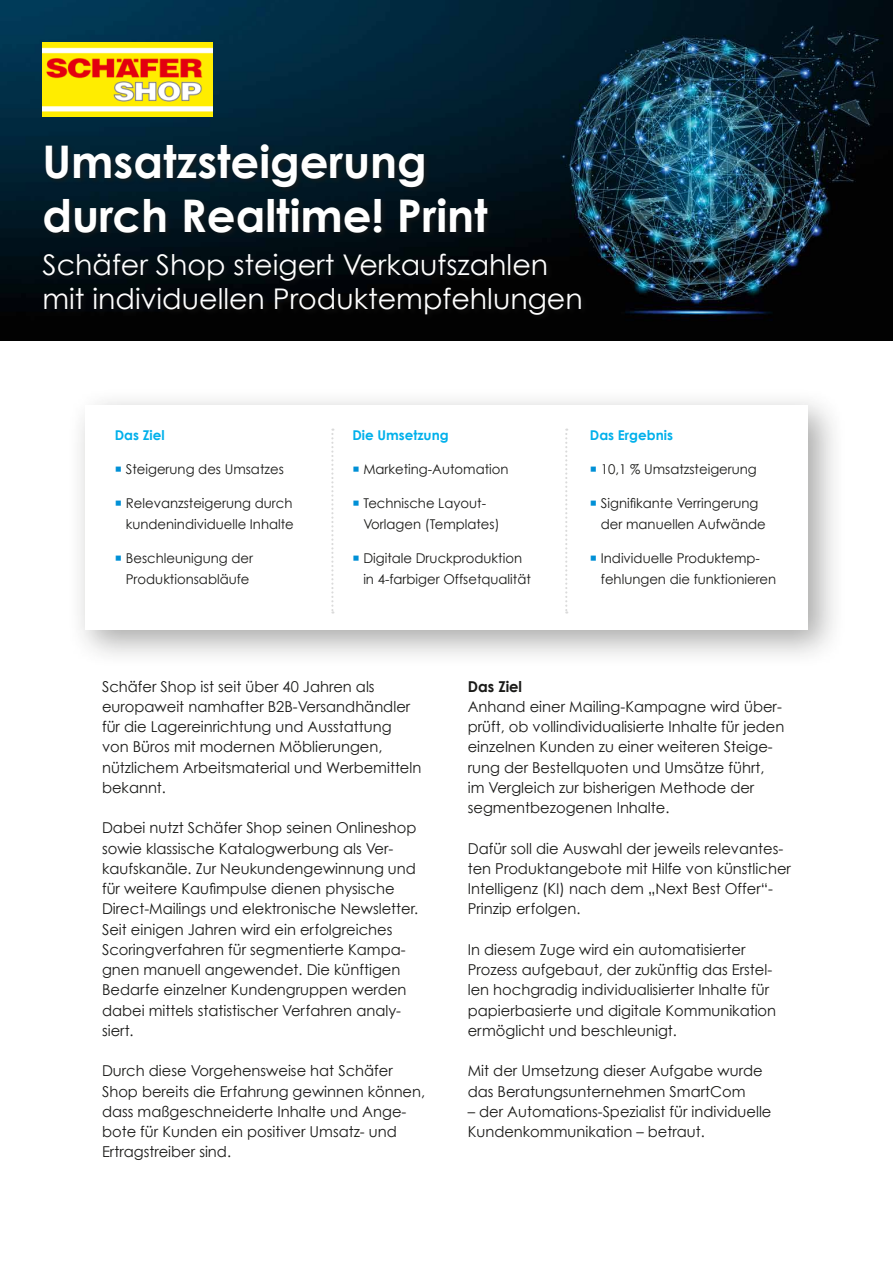
<style>
.page{position:relative;width:893px;height:1263px;background:#fff}
.page>*{position:absolute;margin:0;border:0;box-sizing:border-box;transform-origin:0 0}
.t1{font:700 45px/53.6px "Century Gothic";color:#fff}
.t2{font:28.5px/34.2px "Century Gothic";color:#fff}
.t3{font:15px/20.2px "Century Gothic";color:#1a1a18}
.t4{font:700 15px "Century Gothic";color:#1a1a18}
.t5{font:13.5px/21.1px "Century Gothic";color:#1a1a18}
.t6{font:700 13.5px "Century Gothic";color:#00b0eb}
.s1{color:#0090d6}
</style>
<div class="page">
<div style="left:67px;top:388px;width:780px;height:280px;background:#1a1a18;opacity:.38"></div>
<div style="left:85px;top:405px;width:723px;height:224px;background:#fff"></div>
<svg style="left:331px;top:429px;width:2px;height:184px"></svg>
<svg style="left:565px;top:429px;width:2px;height:184px"></svg>
<img style="left:0;top:0;width:893px;height:340px">
<div style="left:42px;top:143px;width:546px;height:179px;background:#1a1a18;opacity:.69"></div>
<img style="left:43px;top:43px;width:170px;height:73px">
<h1 class="t1" style="left:43px;top:134px;width:447px">Umsatzsteigerung durch Realtime! Print</h1>
<h2 class="t2" style="left:43px;top:247px;width:542px">Schäfer Shop steigert Verkaufszahlen mit individuellen Produktempfehlungen</h2>
<p class="t6" style="left:115px;top:426px;width:51px">Das Ziel</p>
<p class="t5" style="left:115px;top:458px;width:171px"><span class="s1">❖</span> Steigerung des Umsatzes</p>
<p class="t5" style="left:115px;top:492px;width:181px;text-align:right"><span class="s1">❖</span> Relevanzsteigerung durch kundenindividuelle Inhalte</p>
<p class="t5" style="left:115px;top:547px;width:140px;text-align:center"><span class="s1">❖</span> Beschleunigung der<br>Produktionsabläufe</p>
<p class="t6" style="left:352px;top:426px;width:98px">Die Umsetzung</p>
<p class="t5" style="left:352px;top:458px;width:158px"><span class="s1">❖</span> Marketing-Automation</p>
<p class="t5" style="left:363px;top:492px;width:138px;text-indent:-11px"><span class="s1">❖</span> Technische Layout-<br>Vorlagen (Templates)</p>
<p class="t5" style="left:363px;top:547px;width:169px;text-indent:-11px"><span class="s1">❖</span> Digitale Druckproduktion in 4-farbiger Offsetqualität</p>
<p class="t6" style="left:590px;top:426px;width:85px">Das Ergebnis</p>
<p class="t5" style="left:590px;top:458px;width:168px"><span class="s1">❖</span> 10,1 % Umsatzsteigerung</p>
<p class="t5" style="left:601px;top:492px;width:166px;text-indent:-11px"><span class="s1">❖</span> Signifikante Verringerung der manuellen Aufwände</p>
<p class="t5" style="left:601px;top:547px;width:177px;text-indent:-11px"><span class="s1">❖</span> Individuelle Produktemp&shy;fehlungen die funktionieren</p>
<p class="t3" style="left:102px;top:676px;width:321px">Schäfer Shop ist seit über 40 Jahren als europaweit namhafter B2B-Versandhändler für die Lagereinrichtung und Ausstattung von Büros mit modernen Möblierungen, nützlichem Arbeitsmaterial und Werbemitteln bekannt.</p>
<p class="t3" style="left:102px;top:818px;width:318px">Dabei nutzt Schäfer Shop seinen Onlineshop sowie klassische Katalogwerbung als Ver&shy;kaufskanäle. Zur Neukundengewinnung und für weitere Kaufimpulse dienen physische Direct-Mailings und elektronische Newsletter.<br>Seit einigen Jahren wird ein erfolgreiches Scoringverfahren für segmentierte Kampa&shy;gnen manuell angewendet. Die künftigen Bedarfe einzelner Kundengruppen werden dabei mittels statistischer Verfahren analy&shy;siert.</p>
<p class="t3" style="left:102px;top:1061px;width:325px">Durch diese Vorgehensweise hat Schäfer Shop bereits die Erfahrung gewinnen können, dass maßgeschneiderte Inhalte und Ange&shy;bote für Kunden ein positiver Umsatz- und Ertragstreiber sind.</p>
<p class="t4" style="left:468px;top:677px;width:56px">Das Ziel</p>
<p class="t3" style="left:468px;top:696px;width:318px">Anhand einer Mailing-Kampagne wird über&shy;prüft, ob vollindividualisierte Inhalte für jeden einzelnen Kunden zu einer weiteren Steige&shy;rung der Bestellquoten und Umsätze führt, im Vergleich zur bisherigen Methode der segmentbezogenen Inhalte.</p>
<p class="t3" style="left:468px;top:838px;width:325px">Dafür soll die Auswahl der jeweils relevantes&shy;ten Produktangebote mit Hilfe von künstlicher Intelligenz (KI) nach dem „Next Best Offer“- Prinzip erfolgen.</p>
<p class="t3" style="left:468px;top:939px;width:310px">In diesem Zuge wird ein automatisierter Prozess aufgebaut, der zukünftig das Erstel&shy;len hochgradig individualisierter Inhalte für papierbasierte und digitale Kommunikation ermöglicht und beschleunigt.</p>
<p class="t3" style="left:468px;top:1061px;width:296px">Mit der Umsetzung dieser Aufgabe wurde das Beratungsunternehmen SmartCom</p>
<p class="t3" style="left:468px;top:1101px;width:305px">– der Automations-Spezialist für individuelle<br>Kundenkommunikation – betraut.</p>
</div>
